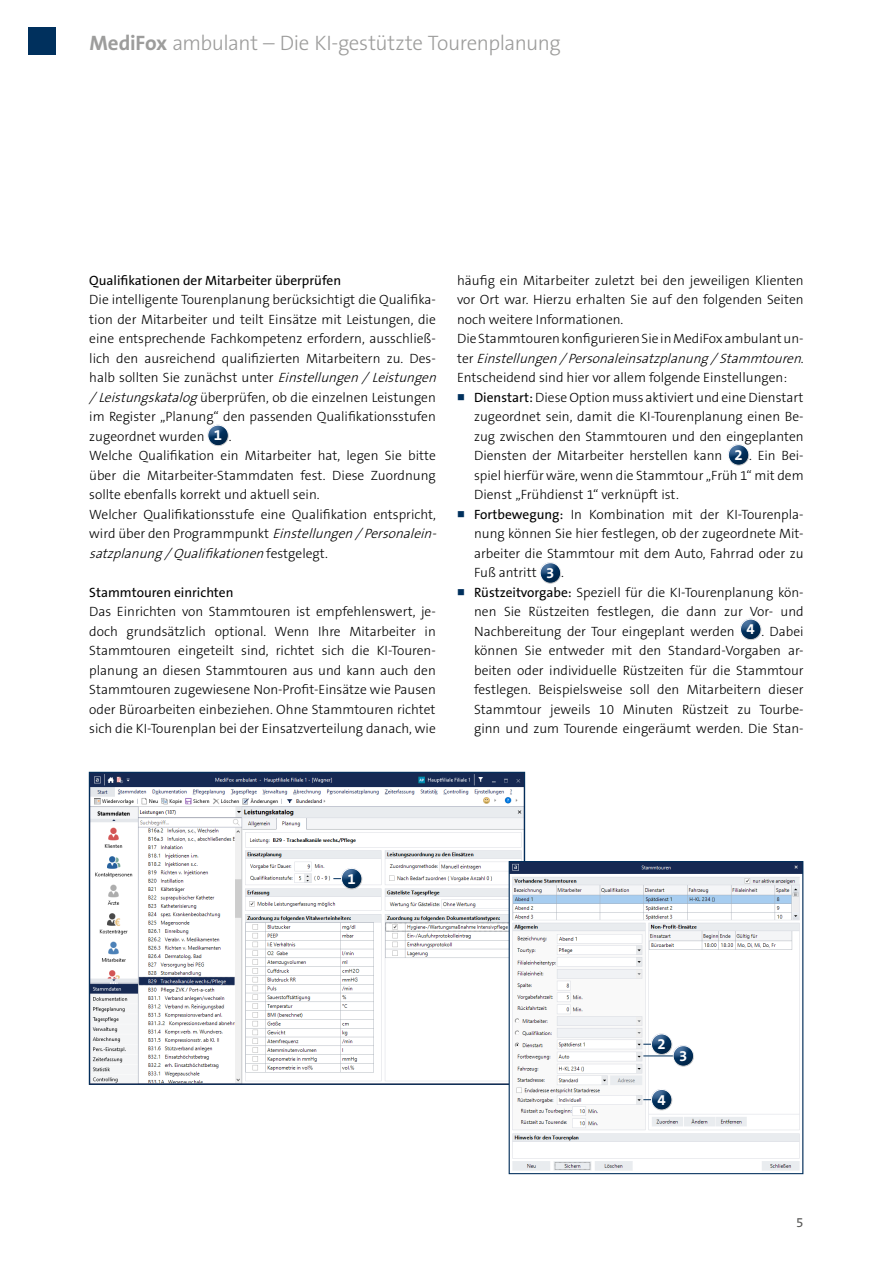
<style>
.page{position:relative;width:893px;height:1263px;background:#fff}
.page>*{position:absolute;margin:0;border:0;box-sizing:border-box;transform-origin:0 0}
.t1{font:300 21px "The Sans B3";letter-spacing:-.02em;color:#9d9d9c}
.t2{font:700 15px "The Sans B7";color:#fff}
.t3{font:300 13.5px/19.5px "The Sans B3";color:#000}
.t4{font:13.5px "The Sans B5 Plain";color:#000}
.t5{font:13.5px "The Sans B5 Plain";color:#575756}
.s1{font-family:"The Sans B7";font-weight:700}
.s2{font-style:italic}
.s3{font-family:"The Sans B7";font-weight:700;font-size:15px;color:#fff}
.s4{font-family:"The Sans B5 Plain";font-weight:400}
</style>
<div class="page">
<div style="left:28px;top:28px;width:27px;height:27px;background:#00305d"></div>
<div style="left:200px;top:423px;width:39px;height:25px;background:#000;opacity:.2"></div>
<div style="left:721px;top:443px;width:39px;height:25px;background:#000;opacity:.2"></div>
<div style="left:533px;top:561px;width:39px;height:25px;background:#000;opacity:.2"></div>
<div style="left:733px;top:617px;width:39px;height:25px;background:#000;opacity:.2"></div>
<img style="left:91px;top:774px;width:432px;height:309px">
<div style="left:330px;top:859px;width:39px;height:32px;background:#fff"></div>
<div style="left:334px;top:866px;width:39px;height:26px;background:#000;opacity:.2"></div>
<hr style="left:89px;top:1083px;width:420px;height:1px;background:#1f2c50">
<img style="left:511px;top:863px;width:290px;height:308px">
<div style="left:509px;top:861px;width:294px;height:313px;border:1px solid #00305d"></div>
<div style="left:640px;top:1024px;width:39px;height:33px;background:#7682a5;opacity:.75"></div>
<div style="left:644px;top:1032px;width:39px;height:25px;background:#000;opacity:.2"></div>
<hr style="left:643px;top:1056px;width:46px;height:1px;background:#00305d">
<div style="left:662px;top:1036px;width:39px;height:32px;background:#7682a5;opacity:.75"></div>
<div style="left:666px;top:1044px;width:39px;height:25px;background:#000;opacity:.2"></div>
<div style="left:640px;top:1080px;width:39px;height:32px;background:#7682a5;opacity:.75"></div>
<div style="left:644px;top:1087px;width:39px;height:26px;background:#000;opacity:.2"></div>
<h1 class="t1" style="left:89px;top:32px;width:473px"><span class="s1">MediFox</span> ambulant – Die KI-gestützte Tourenplanung</h1>
<p class="t4" style="left:89px;top:273px;width:253px">Qualifikationen der Mitarbeiter überprüfen</p>
<p class="t3" style="left:89px;top:291px;width:352px">Die intelligente Tourenplanung berücksichtigt die Qualifika&shy;tion der Mitarbeiter und teilt Einsätze mit Leistungen, die eine entsprechende Fachkompetenz erfordern, ausschließ&shy;lich den ausreichend qualifizierten Mitarbeitern zu. Des&shy;halb sollten Sie zunächst unter <span class="s2">Einstellungen /Leistungen /Leistungskatalog</span>überprüfen, ob die einzelnen Leistungen im Register „Planung“ den passenden Qualifikationsstufen zugeordnet wurden <span class="s3">1</span> .<br>Welche Qualifikation ein Mitarbeiter hat, legen Sie bitte über die Mitarbeiter-Stammdaten fest. Diese Zuordnung sollte ebenfalls korrekt und aktuell sein.<br>Welcher Qualifikationsstufe eine Qualifikation entspricht, w i rd ü b e r d e n P ro g ra m m p u n kt <span class="s2">Einstellungen /Personalein&shy;satzplanung/Qualifikationen</span> fe s t g e l e gt .</p>
<p class="t4" style="left:89px;top:585px;width:146px">Stammtouren einrichten</p>
<p class="t3" style="left:89px;top:603px;width:348px;text-align:justify">Das Einrichten von Stammtouren ist empfehlenswert, je&shy;doch grundsätzlich optional. Wenn Ihre Mitarbeiter in Stammtouren eingeteilt sind, richtet sich die KI-Touren&shy;planung an diesen Stammtouren aus und kann auch den Stammtouren zugewiesene Non-Profit-Einsätze wie Pausen oder Büroarbeiten einbeziehen. Ohne Stammtouren richtet sich die KI-Tourenplan bei der Einsatzverteilung danach, wie</p>
<p class="t3" style="left:457px;top:271px;width:349px">häufig ein Mitarbeiter zuletzt bei den jeweiligen Klienten vor Ort war. Hierzu erhalten Sie auf den folgenden Seiten noch weitere Informationen.<br>Die Stammtouren konfigurieren Sie in MediFox ambulant un&shy;t e r <span class="s2">Einstellungen /Personaleinsatzplanung/Stammtouren</span>.<br>Entscheidend sind hier vor allem folgende Einstellungen:</p>
<p class="t3" style="left:474px;top:388px;width:331px"><span class="s4">Dienstart:</span> Diese Option muss aktiviert und eine Dienstart zugeordnet sein, damit die KI-Tourenplanung einen Be&shy;zug zwischen den Stammtouren und den eingeplanten Diensten der Mitarbeiter herstellen kann <span class="s3">2</span> . Ein Bei&shy;spiel hierfür wäre, wenn die Stammtour „Früh 1“ mit dem Dienst „Frühdienst 1“ verknüpft ist.<br><span class="s4">Fortbewegung:</span> In Kombination mit der KI-Tourenpla&shy;nung können Sie hier festlegen, ob der zugeordnete Mit&shy;arbeiter die Stammtour mit dem Auto, Fahrrad oder zu Fuß antritt <span class="s3">3</span> .<br><span class="s4">Rüstzeitvorgabe:</span> Speziell für die KI-Tourenplanung kön&shy;nen Sie Rüstzeiten festlegen, die dann zur Vor- und Nachbereitung der Tour eingeplant werden <span class="s3">4</span> . Dabei können Sie entweder mit den Standard-Vorgaben ar&shy;beiten oder individuelle Rüstzeiten für die Stammtour festlegen. Beispielsweise soll den Mitarbeitern dieser Stammtour jeweils 10 Minuten Rüstzeit zu Tourbe&shy;ginn und zum Tourende eingeräumt werden. Die Stan-</p>
<p class="t2" style="left:348px;top:870px;width:10px">1</p>
<p class="t2" style="left:657px;top:1036px;width:10px">2</p>
<p class="t2" style="left:657px;top:1092px;width:10px">4</p>
<p class="t2" style="left:679px;top:1048px;width:10px">3</p>
<p class="t5" style="left:796px;top:1215px;width:9px">5</p>
</div>
